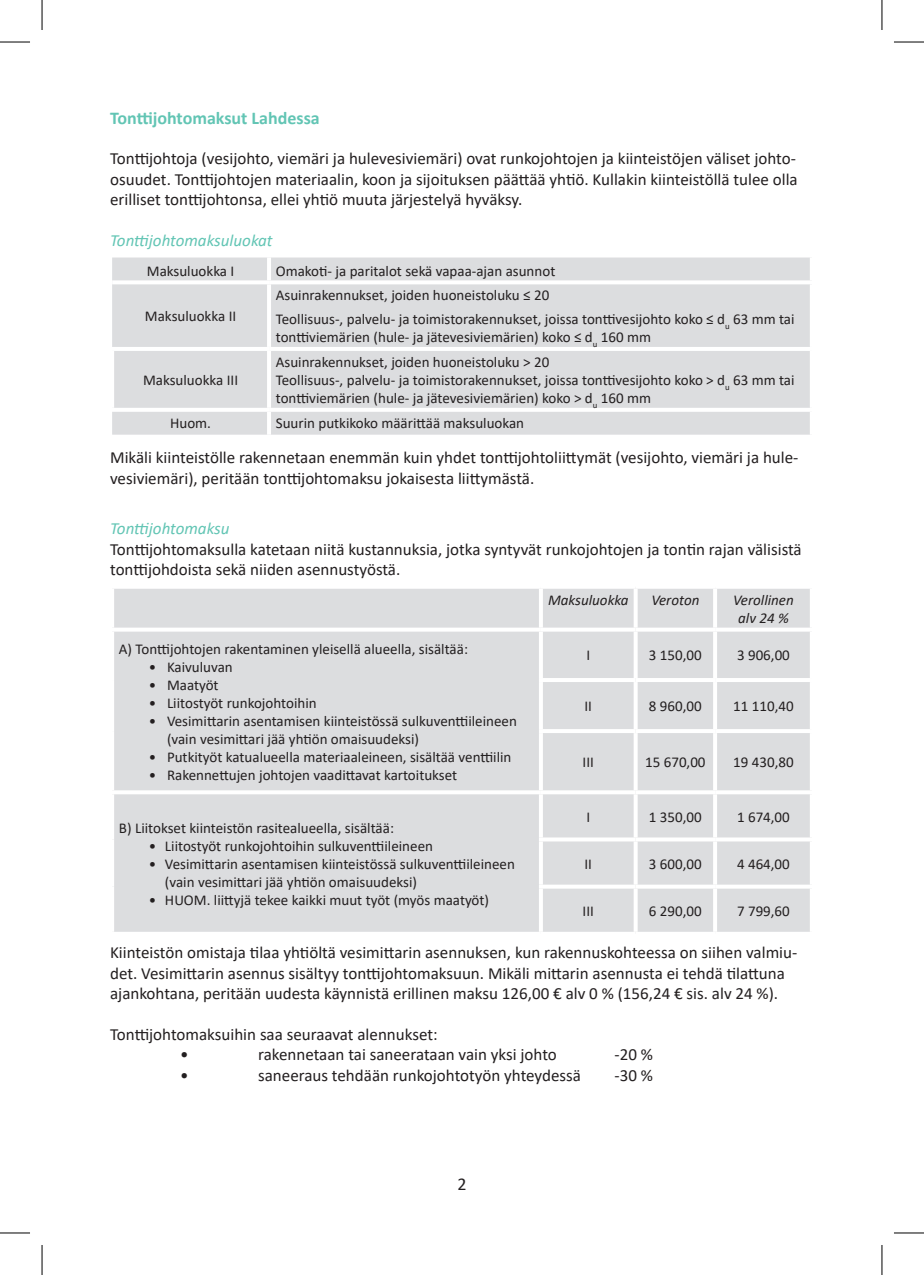
<style>
.page{position:relative;width:924px;height:1275px;background:#fff}
.page>*{position:absolute;margin:0;border:0;box-sizing:border-box;transform-origin:0 0}
.t1{font:700 18px "Calibri";color:#62c5b4}
.t2{font:18px "Calibri";color:#231f20}
.t3{font:17px/20.4px "Calibri";color:#231f20}
.t4{font:italic 17px "Calibri";color:#62c5b4}
.t5{font:15px/18px "Calibri";color:#231f20}
.t6{font:italic 15px/18px "Calibri";color:#231f20;text-align:center}
</style>
<div class="page">
<div style="left:112px;top:257px;width:697px;height:178px;background:#dcdddf"></div>
<hr style="left:267px;top:257px;width:4px;height:23px;background:#fff">
<svg style="left:809px;top:257px;width:1px;height:23px"></svg>
<svg style="left:112px;top:280px;width:157px;height:4px"></svg>
<svg style="left:269px;top:280px;width:541px;height:4px"></svg>
<hr style="left:267px;top:284px;width:4px;height:63px;background:#fff">
<svg style="left:809px;top:284px;width:1px;height:63px"></svg>
<hr style="left:267px;top:412px;width:4px;height:23px;background:#fff">
<svg style="left:809px;top:412px;width:1px;height:23px"></svg>
<hr style="left:110px;top:347px;width:159px;height:4px;background:#fff">
<hr style="left:110px;top:351px;width:4px;height:57px;background:#fff">
<hr style="left:269px;top:347px;width:544px;height:4px;background:#fff">
<hr style="left:267px;top:351px;width:4px;height:57px;background:#fff">
<svg style="left:809px;top:351px;width:1px;height:57px"></svg>
<hr style="left:110px;top:408px;width:159px;height:4px;background:#fff">
<hr style="left:269px;top:408px;width:544px;height:4px;background:#fff">
<div style="left:114px;top:589px;width:695px;height:342px;background:#dcdddf"></div>
<svg style="left:538px;top:589px;width:4px;height:38px"></svg>
<svg style="left:633px;top:589px;width:4px;height:38px"></svg>
<svg style="left:712px;top:589px;width:4px;height:38px"></svg>
<svg style="left:809px;top:589px;width:1px;height:38px"></svg>
<svg style="left:114px;top:627px;width:426px;height:4px"></svg>
<svg style="left:540px;top:627px;width:95px;height:4px"></svg>
<svg style="left:538px;top:631px;width:4px;height:47px"></svg>
<svg style="left:635px;top:627px;width:79px;height:4px"></svg>
<svg style="left:633px;top:631px;width:4px;height:47px"></svg>
<svg style="left:714px;top:627px;width:96px;height:4px"></svg>
<svg style="left:712px;top:631px;width:4px;height:47px"></svg>
<svg style="left:809px;top:631px;width:1px;height:47px"></svg>
<hr style="left:538px;top:678px;width:97px;height:4px;background:#fff">
<svg style="left:538px;top:682px;width:4px;height:47px"></svg>
<hr style="left:635px;top:678px;width:79px;height:4px;background:#fff">
<svg style="left:633px;top:682px;width:4px;height:47px"></svg>
<hr style="left:714px;top:678px;width:99px;height:4px;background:#fff">
<svg style="left:712px;top:682px;width:4px;height:47px"></svg>
<svg style="left:809px;top:682px;width:1px;height:47px"></svg>
<hr style="left:538px;top:729px;width:97px;height:4px;background:#fff">
<svg style="left:538px;top:733px;width:4px;height:57px"></svg>
<hr style="left:635px;top:729px;width:79px;height:4px;background:#fff">
<svg style="left:633px;top:733px;width:4px;height:57px"></svg>
<hr style="left:714px;top:729px;width:99px;height:4px;background:#fff">
<svg style="left:712px;top:733px;width:4px;height:57px"></svg>
<svg style="left:809px;top:733px;width:1px;height:57px"></svg>
<hr style="left:110px;top:790px;width:430px;height:4px;background:#fff">
<hr style="left:540px;top:790px;width:95px;height:4px;background:#fff">
<svg style="left:538px;top:794px;width:4px;height:43px"></svg>
<hr style="left:635px;top:790px;width:79px;height:4px;background:#fff">
<svg style="left:633px;top:794px;width:4px;height:43px"></svg>
<hr style="left:714px;top:790px;width:99px;height:4px;background:#fff">
<svg style="left:712px;top:794px;width:4px;height:43px"></svg>
<svg style="left:809px;top:794px;width:1px;height:43px"></svg>
<svg style="left:538px;top:837px;width:97px;height:4px"></svg>
<svg style="left:538px;top:841px;width:4px;height:43px"></svg>
<svg style="left:635px;top:837px;width:79px;height:4px"></svg>
<svg style="left:633px;top:841px;width:4px;height:43px"></svg>
<svg style="left:714px;top:837px;width:96px;height:4px"></svg>
<svg style="left:712px;top:841px;width:4px;height:43px"></svg>
<svg style="left:809px;top:841px;width:1px;height:43px"></svg>
<svg style="left:538px;top:884px;width:97px;height:4px"></svg>
<svg style="left:538px;top:888px;width:4px;height:43px"></svg>
<svg style="left:635px;top:884px;width:79px;height:4px"></svg>
<svg style="left:633px;top:888px;width:4px;height:43px"></svg>
<svg style="left:714px;top:884px;width:96px;height:4px"></svg>
<svg style="left:712px;top:888px;width:4px;height:43px"></svg>
<svg style="left:809px;top:888px;width:1px;height:43px"></svg>
<svg style="left:114px;top:931px;width:425px;height:1px"></svg>
<svg style="left:543px;top:931px;width:91px;height:1px"></svg>
<svg style="left:637px;top:931px;width:76px;height:1px"></svg>
<svg style="left:717px;top:931px;width:93px;height:1px"></svg>
<hr style="left:0;top:42px;width:30px;height:1px;background:#000">
<hr style="left:893px;top:42px;width:30px;height:1px;background:#000">
<hr style="left:0;top:1232px;width:30px;height:1px;background:#000">
<hr style="left:893px;top:1232px;width:30px;height:1px;background:#000">
<hr style="left:42px;top:0;width:1px;height:30px;background:#000">
<hr style="left:42px;top:1245px;width:1px;height:30px;background:#000">
<hr style="left:881px;top:0;width:1px;height:30px;background:#000">
<hr style="left:881px;top:1245px;width:1px;height:30px;background:#000">
<p class="t1" style="left:110px;top:105px;width:211px">Tonttijohtomaksut Lahdessa</p>
<p class="t3" style="left:110px;top:148px;width:688px;text-align:justify">Tonttijohtoja (vesijohto, viemäri ja hulevesiviemäri) ovat runkojohtojen ja kiinteistöjen väliset johto&shy;osuudet. Tonttijohtojen materiaalin, koon ja sijoituksen päättää yhtiö. Kullakin kiinteistöllä tulee olla erilliset tonttijohtonsa, ellei yhtiö muuta järjestelyä hyväksy.</p>
<p class="t4" style="left:110px;top:228px;width:164px">Tonttijohtomaksuluokat</p>
<p class="t5" style="left:147px;top:261px;width:89px">Maksuluokka I</p>
<p class="t5" style="left:276px;top:261px;width:281px">Omakoti- ja paritalot sekä vapaa-ajan asunnot</p>
<p class="t5" style="left:145px;top:307px;width:93px">Maksuluokka II</p>
<p class="t5" style="left:276px;top:283px;width:520px;line-height:23.6px">Asuinrakennukset, joiden huoneistoluku ≤ 20<br>Teollisuus-, palvelu- ja toimistorakennukset, joissa tonttivesijohto koko ≤ d<sub>u</sub> 63 mm tai</p>
<p class="t5" style="left:276px;top:328px;width:376px">tonttiviemärien (hule- ja jätevesiviemärien) koko ≤ d<sub>u</sub> 160 mm</p>
<p class="t5" style="left:143px;top:371px;width:96px">Maksuluokka III</p>
<p class="t5" style="left:276px;top:353px;width:520px">Asuinrakennukset, joiden huoneistoluku &gt; 20<br>Teollisuus-, palvelu- ja toimistorakennukset, joissa tonttivesijohto koko &gt; d<sub>u</sub> 63 mm tai tonttiviemärien (hule- ja jätevesiviemärien) koko &gt; d<sub>u</sub> 160 mm</p>
<p class="t5" style="left:170px;top:413px;width:42px">Huom.</p>
<p class="t5" style="left:276px;top:413px;width:250px">Suurin putkikoko määrittää maksuluokan</p>
<p class="t3" style="left:110px;top:447px;width:689px">Mikäli kiinteistölle rakennetaan enemmän kuin yhdet tonttijohtoliittymät (vesijohto, viemäri ja hule&shy;vesiviemäri), peritään tonttijohtomaksu jokaisesta liittymästä.</p>
<p class="t4" style="left:110px;top:517px;width:121px">Tonttijohtomaksu</p>
<p class="t3" style="left:110px;top:538px;width:692px">Tonttijohtomaksulla katetaan niitä kustannuksia, jotka syntyvät runkojohtojen ja tontin rajan välisistä tonttijohdoista sekä niiden asennustyöstä.</p>
<p class="t5" style="left:119px;top:639px;width:350px">A) Tonttijohtojen rakentaminen yleisellä alueella, sisältää:</p>
<p class="t5" style="left:149px;top:657px;width:85px">• Kaivuluvan</p>
<p class="t5" style="left:149px;top:675px;width:71px">• Maatyöt</p>
<p class="t5" style="left:149px;top:693px;width:169px">• Liitostyöt runkojohtoihin</p>
<p class="t5" style="left:167px;top:711px;width:351px;text-indent:-18px">• Vesimittarin asentamisen kiinteistössä sulkuventtiileineen (vain vesimittari jää yhtiön omaisuudeksi)</p>
<p class="t5" style="left:149px;top:747px;width:364px">• Putkityöt katualueella materiaaleineen, sisältää venttiilin</p>
<p class="t5" style="left:149px;top:765px;width:309px">• Rakennettujen johtojen vaadittavat kartoitukset</p>
<p class="t5" style="left:119px;top:818px;width:276px">B) Liitokset kiinteistön rasitealueella, sisältää:</p>
<p class="t5" style="left:149px;top:836px;width:285px">• Liitostyöt runkojohtoihin sulkuventtiileineen</p>
<p class="t5" style="left:165px;top:854px;width:351px;text-indent:-16px">• Vesimittarin asentamisen kiinteistössä sulkuventtiileineen (vain vesimittari jää yhtiön omaisuudeksi)</p>
<p class="t5" style="left:149px;top:890px;width:341px">• HUOM. liittyjä tekee kaikki muut työt (myös maatyöt)</p>
<p class="t6" style="left:547px;top:590px;width:82px">Maksuluokka</p>
<p class="t6" style="left:651px;top:590px;width:50px">Veroton</p>
<p class="t6" style="left:732px;top:590px;width:62px">Verollinen alv 24 %</p>
<p class="t5" style="left:586px;top:646px;width:5px">I</p>
<p class="t5" style="left:648px;top:646px;width:54px">3 150,00</p>
<p class="t5" style="left:736px;top:646px;width:54px">3 906,00</p>
<p class="t5" style="left:584px;top:697px;width:9px">II</p>
<p class="t5" style="left:648px;top:697px;width:54px">8 960,00</p>
<p class="t5" style="left:733px;top:697px;width:62px">11 110,40</p>
<p class="t5" style="left:582px;top:753px;width:13px">III</p>
<p class="t5" style="left:645px;top:753px;width:62px">15 670,00</p>
<p class="t5" style="left:733px;top:753px;width:62px">19 430,80</p>
<p class="t5" style="left:586px;top:807px;width:5px">I</p>
<p class="t5" style="left:648px;top:807px;width:54px">1 350,00</p>
<p class="t5" style="left:736px;top:807px;width:54px">1 674,00</p>
<p class="t5" style="left:584px;top:854px;width:9px">II</p>
<p class="t5" style="left:648px;top:854px;width:54px">3 600,00</p>
<p class="t5" style="left:736px;top:854px;width:54px">4 464,00</p>
<p class="t5" style="left:582px;top:901px;width:13px">III</p>
<p class="t5" style="left:648px;top:901px;width:54px">6 290,00</p>
<p class="t5" style="left:736px;top:901px;width:54px">7 799,60</p>
<p class="t3" style="left:110px;top:942px;width:688px">Kiinteistön omistaja tilaa yhtiöltä vesimittarin asennuksen, kun rakennuskohteessa on siihen valmiu&shy;det. Vesimittarin asennus sisältyy tonttijohtomaksuun. Mikäli mittarin asennusta ei tehdä tilattuna ajankohtana, peritään uudesta käynnistä erillinen maksu 126,00 € alv 0 % (156,24 € sis. alv 24 %).</p>
<p class="t3" style="left:180px;top:1023px;width:259px;text-indent:-70px">Tonttijohtomaksuihin saa seuraavat alennukset: •</p>
<p class="t3" style="left:258px;top:1044px;width:300px">rakennetaan tai saneerataan vain yksi johto</p>
<p class="t3" style="left:614px;top:1044px;width:40px">-20 %</p>
<p class="t3" style="left:180px;top:1064px;width:10px">•</p>
<p class="t3" style="left:258px;top:1064px;width:324px">saneeraus tehdään runkojohtotyön yhteydessä</p>
<p class="t3" style="left:614px;top:1064px;width:40px">-30 %</p>
<p class="t2" style="left:457px;top:1171px;width:11px">2</p>
</div>
